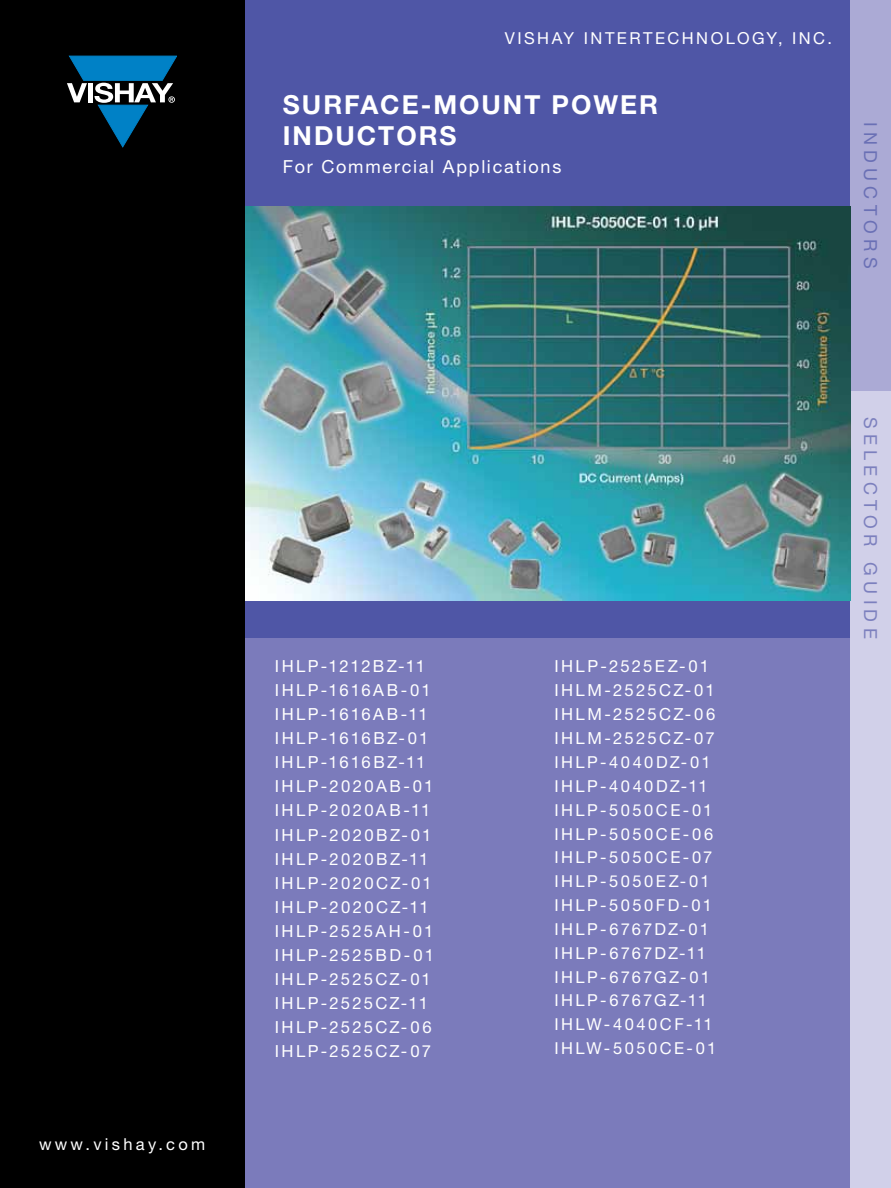
<style>
.page{position:relative;width:891px;height:1188px;background:#fff}
.page>*{position:absolute;margin:0;border:0;box-sizing:border-box;transform-origin:0 0}
.t1{font:700 26.25px/31.5px "Helvetica Neue LT Std";letter-spacing:.075em;color:#fff}
.t2{font:18px "Helvetica Neue LT Std";letter-spacing:.095em;color:#fff}
.t3{font:18px "Helvetica Neue LT Std";letter-spacing:.295em;color:#7c80be}
.t4{font:18px "Helvetica Neue LT Std";letter-spacing:.295em;color:#6a70b5}
.t5{font:16.65px "Helvetica Neue LT Std";letter-spacing:.13em;color:#fff}
.t6{font:16.5px "Helvetica Neue LT Std";letter-spacing:.15em;color:#fff}
.t7{font:16.5px "Helvetica Neue LT Std";letter-spacing:.2em;color:#fff}
.t8{font:16.5px "Helvetica Neue LT Std";letter-spacing:.125em;color:#fff}
.t9{font:16.5px "Helvetica Neue LT Std";letter-spacing:.12em;color:#fff}
</style>
<div class="page">
<div style="left:245px;top:0;width:646px;height:644px;background:#4f56a6"></div>
<div style="left:242px;top:639px;width:612px;height:549px;background:#7b7bbb"></div>
<div style="left:850px;top:390px;width:41px;height:798px;background:#d1d0e9"></div>
<div style="left:850px;top:0;width:41px;height:390px;background:#abaad5"></div>
<img style="left:245px;top:207px;width:605px;height:393px">
<div style="left:0;top:0;width:245px;height:1188px;background:#000"></div>
<svg style="left:67px;top:56px;width:110px;height:91px"></svg>
<p class="t7" style="left:39px;top:1134px;width:168px">www.vishay.com</p>
<p class="t6" style="left:505px;top:28px;width:329px">Vishay I ntertechnology, I nc.</p>
<h1 class="t1" style="left:283px;top:88px;width:377px">SURFACE-MOUNT POWER<br>INDUCTORS</h1>
<p class="t2" style="left:283px;top:156px;width:280px">For Commercial Applications</p>
<p class="t4" style="left:881px;top:122px;width:147px;rotate:90deg">inductors</p>
<p class="t5" style="left:275px;top:656px;width:11px">IHL</p>
<p class="t5" style="left:308px;top:656px;width:119px">P-1212BZ-11</p>
<p class="t5" style="left:275px;top:680px;width:11px">IHL</p>
<p class="t5" style="left:308px;top:680px;width:124px">P-1616AB-01</p>
<p class="t5" style="left:275px;top:704px;width:11px">IHL</p>
<p class="t5" style="left:308px;top:704px;width:121px">P-1616AB-11</p>
<p class="t5" style="left:275px;top:728px;width:11px">IHL</p>
<p class="t5" style="left:308px;top:728px;width:122px">P-1616BZ-01</p>
<p class="t5" style="left:275px;top:753px;width:11px">IHL</p>
<p class="t5" style="left:308px;top:753px;width:119px">P-1616BZ-11</p>
<p class="t5" style="left:275px;top:777px;width:11px">IHL</p>
<p class="t5" style="left:308px;top:777px;width:127px">P-2020AB-01</p>
<p class="t5" style="left:275px;top:801px;width:11px">IHL</p>
<p class="t5" style="left:308px;top:801px;width:124px">P-2020AB -11</p>
<p class="t5" style="left:275px;top:825px;width:11px">IHL</p>
<p class="t5" style="left:308px;top:825px;width:125px">P-2020BZ-01</p>
<p class="t5" style="left:275px;top:849px;width:11px">IHL</p>
<p class="t5" style="left:308px;top:849px;width:122px">P-2020BZ-11</p>
<p class="t5" style="left:275px;top:873px;width:11px">IHL</p>
<p class="t5" style="left:308px;top:873px;width:125px">P-2020CZ-01</p>
<p class="t5" style="left:275px;top:897px;width:11px">IHL</p>
<p class="t5" style="left:308px;top:897px;width:122px">P-2020CZ-11</p>
<p class="t5" style="left:275px;top:921px;width:11px">IHL</p>
<p class="t5" style="left:308px;top:921px;width:127px">P-2525AH -01</p>
<p class="t5" style="left:275px;top:945px;width:11px">IHL</p>
<p class="t5" style="left:308px;top:945px;width:128px">P-2525BD -01</p>
<p class="t5" style="left:275px;top:969px;width:11px">IHL</p>
<p class="t5" style="left:308px;top:969px;width:125px">P-2525CZ-01</p>
<p class="t5" style="left:275px;top:993px;width:11px">IHL</p>
<p class="t5" style="left:308px;top:993px;width:122px">P-2525CZ-11</p>
<p class="t5" style="left:275px;top:1017px;width:11px">IHL</p>
<p class="t5" style="left:308px;top:1017px;width:125px">P-2525CZ-06</p>
<p class="t5" style="left:275px;top:1041px;width:11px">IHL</p>
<p class="t5" style="left:308px;top:1041px;width:125px">P-2525CZ-07</p>
<p class="t5" style="left:554px;top:656px;width:11px">IHL</p>
<p class="t5" style="left:587px;top:656px;width:123px">P-2525EZ-01</p>
<p class="t5" style="left:554px;top:680px;width:13px">IHLM</p>
<p class="t5" style="left:605px;top:680px;width:112px">-2525CZ-01</p>
<p class="t5" style="left:554px;top:704px;width:13px">IHLM</p>
<p class="t5" style="left:605px;top:704px;width:112px">-2525CZ-06</p>
<p class="t5" style="left:554px;top:729px;width:13px">IHLM</p>
<p class="t5" style="left:605px;top:729px;width:112px">-2525CZ-07</p>
<p class="t6" style="left:554px;top:752px;width:11px">IHL</p>
<p class="t6" style="left:587px;top:752px;width:125px">P-4040DZ-01</p>
<p class="t6" style="left:554px;top:776px;width:11px">IHL</p>
<p class="t6" style="left:587px;top:776px;width:122px">P-4040DZ-11</p>
<p class="t6" style="left:554px;top:800px;width:11px">IHL</p>
<p class="t6" style="left:587px;top:800px;width:127px">P-5050CE-01</p>
<p class="t6" style="left:554px;top:824px;width:11px">IHL</p>
<p class="t6" style="left:587px;top:824px;width:127px">P-5050CE-06</p>
<p class="t6" style="left:554px;top:848px;width:11px">IHL</p>
<p class="t6" style="left:587px;top:848px;width:127px">P-5050CE-07</p>
<p class="t6" style="left:554px;top:872px;width:11px">IHL</p>
<p class="t6" style="left:587px;top:872px;width:124px">P-5050EZ-01</p>
<p class="t6" style="left:554px;top:895px;width:11px">IHL</p>
<p class="t6" style="left:587px;top:895px;width:126px">P-5050FD -01</p>
<p class="t6" style="left:554px;top:919px;width:11px">IHL</p>
<p class="t6" style="left:587px;top:919px;width:123px">P-6767DZ-01</p>
<p class="t6" style="left:554px;top:943px;width:11px">IHL</p>
<p class="t6" style="left:587px;top:943px;width:120px">P-6767DZ-11</p>
<p class="t6" style="left:554px;top:967px;width:11px">IHL</p>
<p class="t8" style="left:587px;top:967px;width:124px">P-6767GZ-01</p>
<p class="t6" style="left:554px;top:991px;width:11px">IHL</p>
<p class="t9" style="left:587px;top:991px;width:121px">P-6767GZ-11</p>
<p class="t6" style="left:554px;top:1015px;width:11px">IHL</p>
<p class="t6" style="left:586px;top:1015px;width:128px">W-4040CF-11</p>
<p class="t6" style="left:554px;top:1038px;width:11px">IHL</p>
<p class="t6" style="left:586px;top:1038px;width:131px">W-5050CE-01</p>
<p class="t3" style="left:881px;top:417px;width:223px;rotate:90deg">Selector Gu ide</p>
</div>
